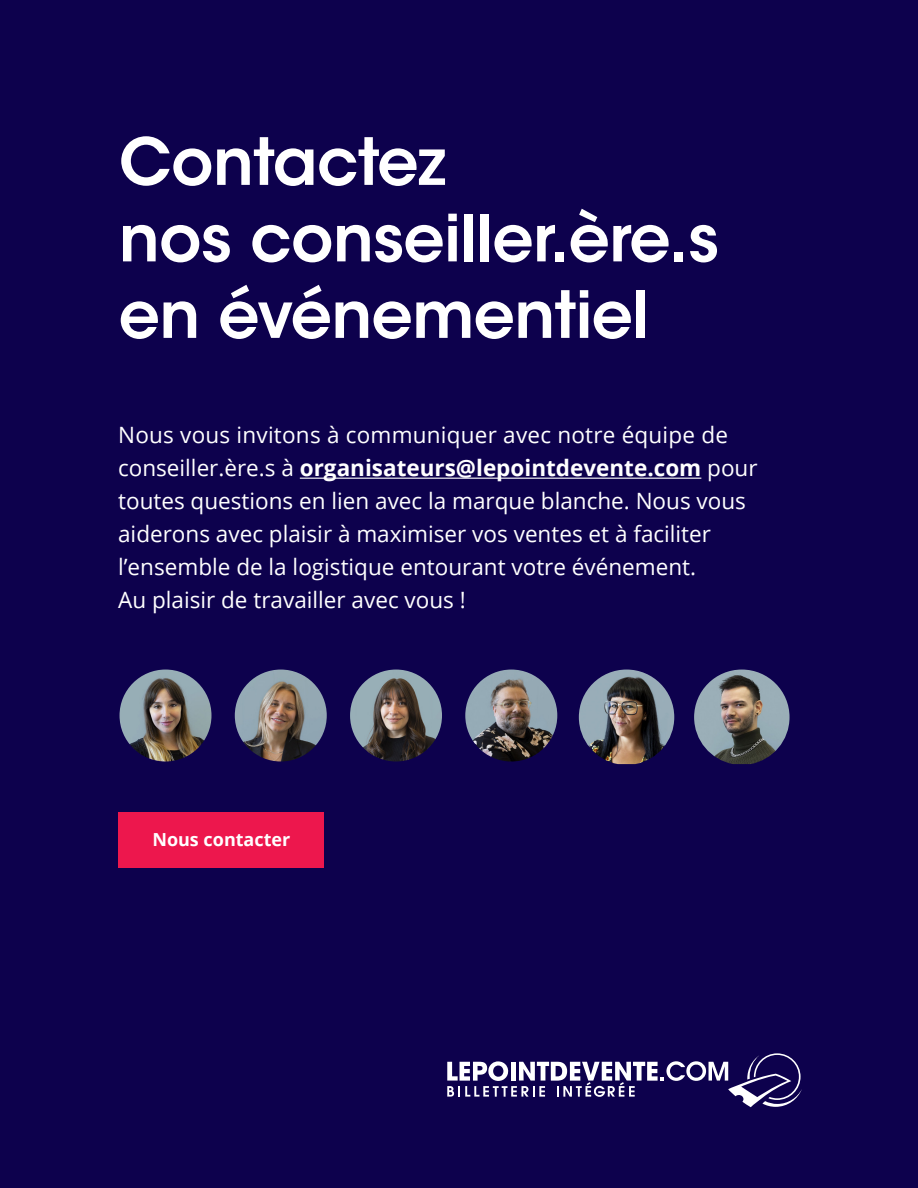
<style>
.page{position:relative;width:918px;height:1188px;background:#0d014d}
.page>*{position:absolute;margin:0;border:0;box-sizing:border-box;transform-origin:0 0}
.Titre{font:600 64.5px "ITC Avant Garde Std";letter-spacing:-.01em;color:#fff}
.t1{font:22.5px/33px "Open Sans";color:#fff}
.t2{font:700 18px "Open Sans";color:#fff}
.s1{font-weight:700}
</style>
<div class="page">
<svg style="left:447px;top:1053px;width:355px;height:54px"></svg>
<hr style="left:300px;top:478px;width:401px;height:1px;background:#fff">
<img style="left:120px;top:670px;width:92px;height:91px;border-radius:46px">
<img style="left:350px;top:670px;width:92px;height:91px;border-radius:46px">
<img style="left:465px;top:670px;width:92px;height:91px;border-radius:46px">
<img style="left:579px;top:670px;width:95px;height:94px">
<img style="left:694px;top:670px;width:96px;height:94px">
<img style="left:235px;top:670px;width:92px;height:91px;border-radius:46px">
<div style="left:119px;top:812px;width:205px;height:56px;background:#ed174d"></div>
<p class="Titre" style="left:119px;top:121px;width:329px">Contactez</p>
<p class="Titre" style="left:119px;top:197px;width:602px">nos conseiller.ère.s</p>
<p class="Titre" style="left:119px;top:274px;width:532px">en événementiel</p>
<p class="t1" style="left:118px;top:418px;width:641px">Nous vous invitons à communiquer avec notre équipe de conseiller.ère.s à <span class="s1">organisateurs@lepointdevente.com</span> pour toutes questions en lien avec la marque blanche. Nous vous aiderons avec plaisir à maximiser vos ventes et à faciliter l’ensemble de la logistique entourant votre événement.<br>Au plaisir de travailler avec vous !</p>
<p class="t2" style="left:152px;top:826px;width:140px">Nous contacter</p>
</div>
